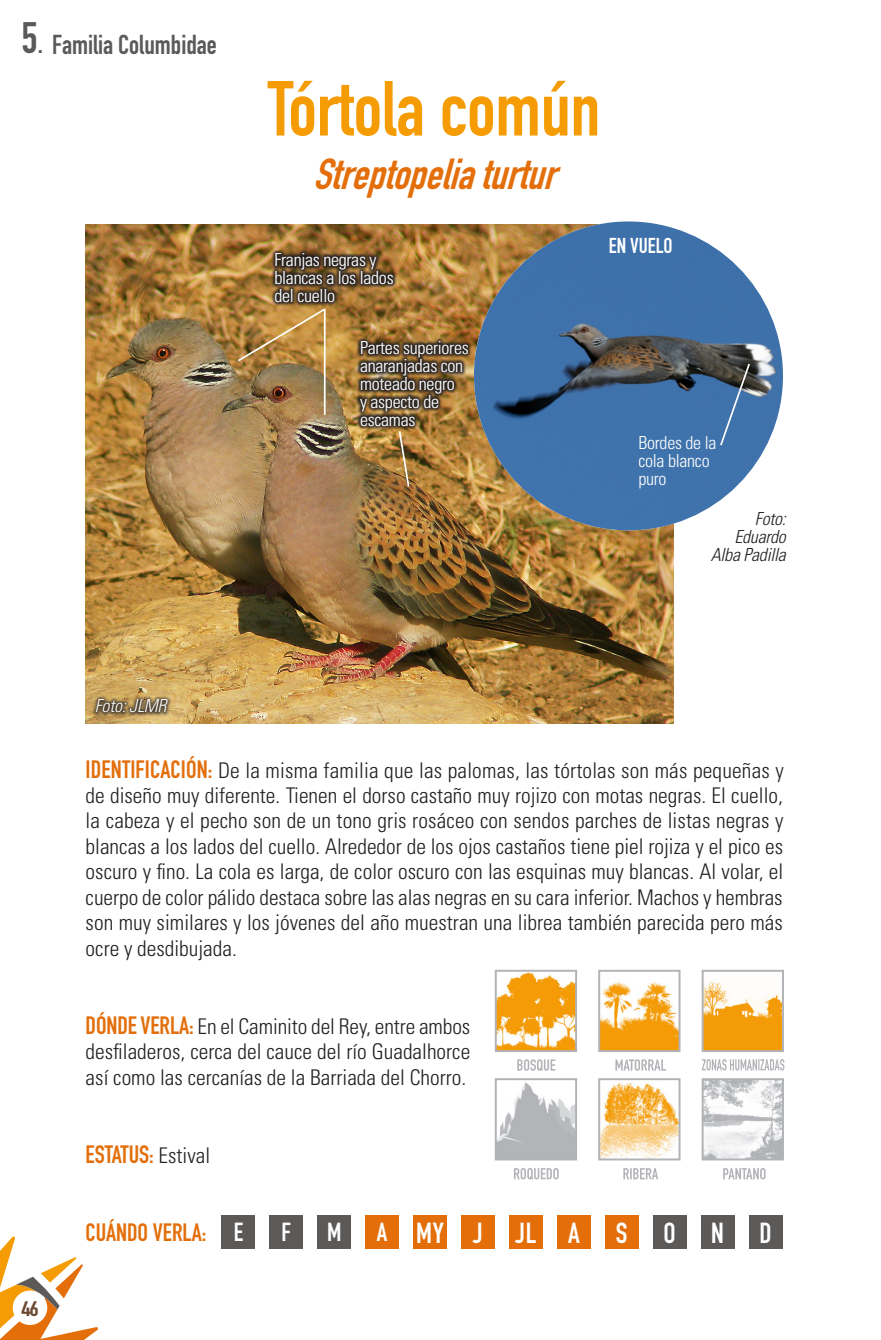
<style>
.page{position:relative;width:881px;height:1340px;background:#fff}
.page>*{position:absolute;margin:0;border:0;box-sizing:border-box;transform-origin:0 0}
.t1{font:76.5px "DIN Engschrift Std";color:#f59c05}
.t2{font:43.43px "DIN Engschrift Std";color:#5c5959}
.t3{font:italic 42.75px "DIN Engschrift Std";color:#e36e0a}
.t4{font:28.57px "DIN Engschrift Std";color:#fff}
.t5{font:27px "DIN Engschrift Std";color:#5c5959}
.t6{font:25.88px "DIN Engschrift Std";color:#fff}
.t7{font:24.75px "DIN Engschrift Std";color:#e36e0a}
.t8{font:300 condensed 21.6px/25.4px "Univers";color:#231f20;text-align:justify}
.t9{font:21.15px "DIN Engschrift Std";color:#fff}
.t10{font:20.7px "DIN Engschrift Std";color:#6b4832;scale:1.2 1}
.t11{font:300 condensed 18px/18px "Univers";letter-spacing:-.015em;color:#fff}
.t12{font:italic 300 condensed 18px "Univers";letter-spacing:-.015em;color:#231f20}
.t13{font:italic 300 condensed 18px "Univers";letter-spacing:-.015em;color:#fff}
.s1{font-size:28.35px}
.s2{font-family:"DIN Engschrift Std";font-weight:400;font-stretch:normal;font-size:24.75px;color:#e36e0a}
.s3{font-family:"Univers";font-weight:300;font-stretch:condensed;font-size:21.6px;color:#231f20}
</style>
<div class="page">
<svg style="left:0;top:1236px;width:98px;height:103px"></svg>
<div style="left:13px;top:1290px;width:34px;height:34px;background:#fff;border-radius:50%"></div>
<img style="left:86px;top:225px;width:587px;height:498px">
<div style="left:621px;top:195px;width:133px;height:89px;background:#fff"></div>
<img style="left:497px;top:972px;width:77px;height:77px">
<div style="left:494px;top:969px;width:83px;height:83px;border:2px solid #b2b3b7"></div>
<img style="left:497px;top:1082px;width:77px;height:75px">
<div style="left:494px;top:1078px;width:83px;height:82px;border:2px solid #b2b3b7"></div>
<img style="left:601px;top:982px;width:76px;height:67px">
<div style="left:598px;top:969px;width:82px;height:83px;border:2px solid #b2b3b7"></div>
<img style="left:601px;top:1082px;width:76px;height:75px">
<div style="left:598px;top:1078px;width:82px;height:82px;border:2px solid #b2b3b7"></div>
<img style="left:704px;top:981px;width:76px;height:68px">
<div style="left:701px;top:969px;width:82px;height:83px;border:2px solid #b2b3b7"></div>
<img style="left:704px;top:1081px;width:76px;height:76px">
<div style="left:701px;top:1078px;width:82px;height:82px;border:2px solid #b2b3b7"></div>
<div style="left:221px;top:1215px;width:34px;height:33px;background:#5c5959"></div>
<div style="left:413px;top:1215px;width:33px;height:33px;background:#e36e0a"></div>
<div style="left:604px;top:1215px;width:34px;height:33px;background:#e36e0a"></div>
<div style="left:317px;top:1215px;width:34px;height:33px;background:#5c5959"></div>
<div style="left:509px;top:1215px;width:33px;height:33px;background:#e36e0a"></div>
<div style="left:700px;top:1215px;width:34px;height:33px;background:#5c5959"></div>
<div style="left:269px;top:1215px;width:34px;height:33px;background:#5c5959"></div>
<div style="left:461px;top:1215px;width:33px;height:33px;background:#e36e0a"></div>
<div style="left:652px;top:1215px;width:34px;height:33px;background:#5c5959"></div>
<div style="left:365px;top:1215px;width:34px;height:33px;background:#e36e0a"></div>
<div style="left:557px;top:1215px;width:33px;height:33px;background:#e36e0a"></div>
<div style="left:748px;top:1215px;width:34px;height:33px;background:#5c5959"></div>
<svg style="left:517px;top:1059px;width:38px;height:11px"></svg>
<svg style="left:514px;top:1168px;width:44px;height:11px"></svg>
<svg style="left:615px;top:1059px;width:51px;height:11px"></svg>
<svg style="left:623px;top:1168px;width:35px;height:11px"></svg>
<svg style="left:723px;top:1168px;width:42px;height:11px"></svg>
<img style="left:474px;top:221px;width:308px;height:309px;border-radius:154px">
<div style="left:271px;top:250px;width:126px;height:56px;background:#231f20;opacity:.75"></div>
<img style="left:236px;top:307px;width:90px;height:56px">
<hr style="left:324px;top:309px;width:1px;height:106px;background:#fff">
<svg style="left:397px;top:429px;width:13px;height:59px"></svg>
<svg style="left:718px;top:362px;width:33px;height:85px;background:#496a8f"></svg>
<svg style="left:702px;top:1059px;width:82px;height:11px"></svg>
<div style="left:91px;top:695px;width:80px;height:21px;background:#231f20;opacity:.75"></div>
<div style="left:356px;top:337px;width:115px;height:92px;background:#231f20;opacity:.75"></div>
<p class="t2" style="left:22px;top:13px;width:23px">5<span class="s1">.</span></p>
<p class="t5" style="left:52px;top:28px;width:166px">Familia Columbidae</p>
<p class="t1" style="left:268px;top:64px;width:334px">Tórtola común</p>
<p class="t3" style="left:313px;top:149px;width:257px">Streptopeliaturtur</p>
<p class="t11" style="left:274px;top:251px;width:121px">Franjas negras y blancas a los lados del cuello</p>
<p class="t11" style="left:360px;top:338px;width:110px">Partes superiores anaranjadas con moteado negro<br>y aspecto de escamas</p>
<p class="t9" style="left:608px;top:233px;width:65px">EN VUELO</p>
<p class="t11" style="left:638px;top:433px;width:79px">Bordes de la cola blanco puro</p>
<p class="t12" style="left:754px;top:507px;width:32px">Foto:</p>
<p class="t12" style="left:734px;top:525px;width:53px">Eduardo</p>
<p class="t12" style="left:710px;top:543px;width:76px">Alba Padilla</p>
<p class="t10" style="left:21px;top:1295px;width:16px">46</p>
<p class="t13" style="left:95px;top:695px;width:73px">Foto: JLMR</p>
<p class="t8" style="left:86px;top:757px;width:699px"><span class="s2">IDENTIFICACIÓN:</span> De la misma familia que las palomas, las tórtolas son más pequeñas y de diseño muy diferente. Tienen el dorso castaño muy rojizo con motas negras. El cuello, la cabeza y el pecho son de un tono gris rosáceo con sendos parches de listas negras y blancas a los lados del cuello. Alrededor de los ojos castaños tiene piel rojiza y el pico es oscuro y fino. La cola es larga, de color oscuro con las esquinas muy blancas. Al volar, el cuerpo de color pálido destaca sobre las alas negras en su cara inferior. Machos y hembras son muy similares y los jóvenes del año muestran una librea también parecida pero más ocre y desdibujada.</p>
<p class="t8" style="left:86px;top:1013px;width:386px"><span class="s2">DÓNDE VERLA:</span> En el Caminito del Rey, entre ambos desfiladeros, cerca del cauce del río Guadalhorce así como las cercanías de la Barriada del Chorro.</p>
<p class="t7" style="left:86px;top:1139px;width:126px">ESTATUS: <span class="s3">Estival</span></p>
<p class="t7" style="left:86px;top:1218px;width:122px">CUÁNDO VERLA:</p>
<p class="t6" style="left:233px;top:1216px;width:11px">E</p>
<p class="t6" style="left:281px;top:1216px;width:11px">F</p>
<p class="t6" style="left:327px;top:1216px;width:16px">M</p>
<p class="t6" style="left:377px;top:1216px;width:12px">A</p>
<p class="t4" style="left:416px;top:1215px;width:29px">MY</p>
<p class="t4" style="left:473px;top:1215px;width:11px">J</p>
<p class="t4" style="left:515px;top:1215px;width:22px">JL</p>
<p class="t4" style="left:567px;top:1215px;width:13px">A</p>
<p class="t4" style="left:615px;top:1215px;width:13px">S</p>
<p class="t4" style="left:663px;top:1215px;width:14px">O</p>
<p class="t4" style="left:711px;top:1215px;width:14px">N</p>
<p class="t4" style="left:759px;top:1215px;width:14px">D</p>
</div>
